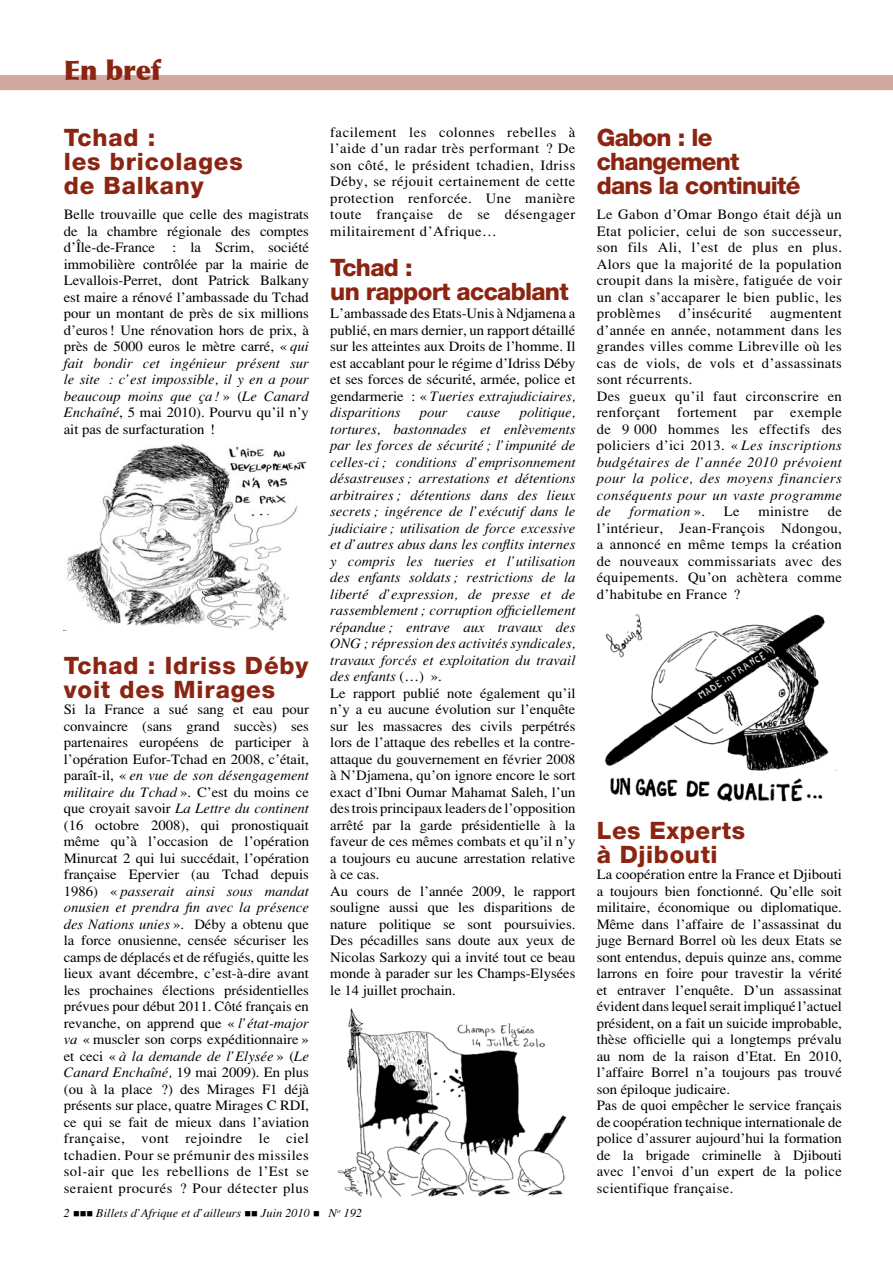
<style>
.page{position:relative;width:893px;height:1263px;background:#fff}
.page>*{position:absolute;margin:0;border:0;box-sizing:border-box;transform-origin:0 0}
.t1{font:900 27px "Optima";color:#8b2512}
.t2{font:800 24px/24px "Helvetica Neue";letter-spacing:.025em;color:#8b2512}
.t3{font:800 24px/24px "Helvetica Neue";letter-spacing:-.03em;color:#8b2512}
.t4{font:14.25px/16.5px "Tim Roma Fine";color:#000;text-align:justify}
.t5{font:14.25px/16.5px "Tim Ital Fine";color:#000;text-align:justify}
.t6{font:14.25px/16.5px "Tim Roma Fine";letter-spacing:.025em;color:#000}
.t7{font:14.25px "Tim Ital Fine";letter-spacing:.025em;color:#000}
.t8{font:12px "Tim Ital Fine";color:#000}
.s1{font-family:"Tim Ital Fine"}
.s2{font-family:"Tim Roma Fine"}
</style>
<div class="page">
<div style="left:0;top:75px;width:892px;height:15px;background:#d1a8a0"></div>
<svg style="left:892px;top:75px;width:1px;height:15px"></svg>
<img style="left:64px;top:443px;width:243px;height:188px">
<img style="left:604px;top:614px;width:233px;height:188px">
<img style="left:338px;top:1008px;width:229px;height:190px">
<h1 class="t1" style="left:64px;top:54px;width:98px">En bref</h1>
<h2 class="t2" style="left:64px;top:125px;width:180px">Tchad :<br>les bricolages de Balkany</h2>
<p class="t4" style="left:64px;top:206px;width:247px">Belle trouvaille que celle des magistrats de la chambre régionale des comptes d’Île-de-France : la Scrim, société immobilière contrôlée par la mairie de Levallois-Perret, dont Patrick Balkany est maire a rénové l’ambassade du Tchad pour un montant de près de six millions d’euros! Une rénovation hors de prix, à près de 5000 euros le mètre carré, «<span class="s1">qui</span></p>
<p class="t5" style="left:64px;top:354px;width:247px">fait bondir cet ingénieur présent sur le site : c’est impossible, il y en a pour beaucoup moins que ça!<span class="s2">» (</span>Le Canard</p>
<p class="t4" style="left:64px;top:404px;width:247px"><span class="s1">Enchaîné</span>, 5 mai 2010). Pourvu qu’il n’y ait pas de surfacturation !</p>
<h2 class="t2" style="left:64px;top:653px;width:246px">Tchad : Idriss Déby voit des Mirages</h2>
<p class="t4" style="left:64px;top:701px;width:247px">Si la France a sué sang et eau pour convaincre (sans grand succès) ses partenaires européens de participer à l’opération Eufor-Tchad en 2008, c’était,</p>
<p class="t5" style="left:64px;top:767px;width:247px"><span class="s2">paraît-il, «</span>en vue de son désengagement militaire du Tchad<span class="s2">». C’est du moins ce que croyait savoir</span> La Lettre du continent</p>
<p class="t4" style="left:64px;top:816px;width:247px">(16 octobre 2008), qui pronostiquait même qu’à l’occasion de l’opération Minurcat 2 qui lui succédait, l’opération française Epervier (au Tchad depuis</p>
<p class="t5" style="left:64px;top:882px;width:247px"><span class="s2">1986) «</span>passerait ainsi sous mandat onusien et prendra fin avec la présence</p>
<p class="t4" style="left:64px;top:915px;width:247px"><span class="s1">des Nations unies</span>». Déby a obtenu que la force onusienne, censée sécuriser les camps de déplacés et de réfugiés, quitte les lieux avant décembre, c’est-à-dire avant les prochaines élections présidentielles prévues pour début 2011. Côté français en revanche, on apprend que «<span class="s1">l’état-major va</span> «muscler son corps expéditionnaire»</p>
<p class="t5" style="left:64px;top:1047px;width:247px"><span class="s2">et ceci «</span>à la demande de l’Elysée<span class="s2">» (</span>Le</p>
<p class="t4" style="left:64px;top:1064px;width:247px"><span class="s1">Canard Enchaîné,</span> 19 mai 2009). En plus (ou à la place ?) des Mirages F1 déjà présents sur place, quatre Mirages C RDI, ce qui se fait de mieux dans l’aviation française, vont rejoindre le ciel tchadien. Pour se prémunir des missiles sol-air que les rebellions de l’Est se seraient procurés ? Pour détecter plus</p>
<p class="t4" style="left:330px;top:123px;width:247px">facilement les colonnes rebelles à l’aide d’un radar très performant ? De son côté, le président tchadien, Idriss Déby, se réjouit certainement de cette protection renforcée. Une manière toute française de se désengager militairement d’Afrique…</p>
<h2 class="t3" style="left:330px;top:255px;width:240px">Tchad :<br>un rapport accablant</h2>
<p class="t4" style="left:330px;top:305px;width:247px">L’ambassade des Etats-Unis à Ndjamena a publié, en mars dernier, un rapport détaillé sur les atteintes aux Droits de l’homme. Il est accablant pour le régime d’Idriss Déby et ses forces de sécurité, armée, police et</p>
<p class="t5" style="left:330px;top:387px;width:247px"><span class="s2">gendarmerie : «</span>Tueries extrajudiciaires, disparitions</p>
<p class="t5" style="left:330px;top:404px;width:247px;text-indent:189px">politique, tortures, bastonnades et enlèvements par les forces de sécurité; l’impunité de celles-ci; conditions d’emprisonnement désastreuses; arrestations et détentions arbitraires; détentions dans des lieux secrets; ingérence de l’exécutif dans le judiciaire; utilisation de force excessive et d’autres abus dans les conflits internes y compris les tueries et l’utilisation des enfants soldats; restrictions de la liberté d’expression, de presse et de rassemblement; corruption officiellement répandue; entrave aux travaux des ONG; répression des activités syndicales, travaux forcés et exploitation du travail des enfants <span class="s2">(…) ».</span></p>
<p class="t4" style="left:330px;top:684px;width:247px;text-align:left">Le rapport publié note également qu’il n’y a eu aucune évolution sur l’enquête sur les massacres des civils perpétrés lors de l’attaque des rebelles et la contre&shy;attaque du gouvernement en février 2008 à N’Djamena, qu’on ignore encore le sort exact d’Ibni Oumar Mahamat Saleh, l’un des trois principaux leaders de l’opposition arrêté par la garde présidentielle à la faveur de ces mêmes combats et qu’il n’y a toujours eu aucune arrestation relative à ce cas.<br>Au cours de l’année 2009, le rapport souligne aussi que les disparitions de nature politique se sont poursuivies.<br>Des pécadilles sans doute aux yeux de Nicolas Sarkozy qui a invité tout ce beau monde à parader sur les Champs-Elysées le 14 juillet prochain.</p>
<p class="t5" style="left:420px;top:404px;width:29px">pour</p>
<p class="t5" style="left:467px;top:404px;width:35px">cause</p>
<p class="t8" style="left:73px;top:1206px;width:291px">■■■ Billets d’Afrique et d’ailleurs ■■ Juin 2010 ■ N<sup>o</sup> 192</p>
<h2 class="t3" style="left:597px;top:125px;width:205px">Gabon : le changement dans la continuité</h2>
<p class="t4" style="left:597px;top:206px;width:247px">Le Gabon d’Omar Bongo était déjà un Etat policier, celui de son successeur, son fils Ali, l’est de plus en plus.<br>Alors que la majorité de la population croupit dans la misère, fatiguée de voir un clan s’accaparer le bien public, les problèmes</p>
<p class="t6" style="left:679px;top:305px;width:75px">d’insécurité</p>
<p class="t6" style="left:597px;top:305px;width:247px;text-indent:174px">augmentent d’année en année, notamment dans les grandes villes comme Libreville où les cas de viols, de vols et d’assassinats sont récurrents.<br>Des gueux qu’il faut circonscrire en renforçant fortement par exemple de 9 000 hommes les effectifs des policiers d’ici 2013. «<span class="s1">Les inscriptions</span></p>
<p class="t5" style="left:597px;top:453px;width:247px">budgétaires de l’année 2010 prévoient pour la police, des moyens financiers conséquents pour un vaste programme de</p>
<p class="t7" style="left:630px;top:503px;width:77px">formation<span class="s2">».</span></p>
<p class="t4" style="left:724px;top:503px;width:17px">Le</p>
<p class="t6" style="left:758px;top:503px;width:52px">ministre</p>
<p class="t4" style="left:597px;top:503px;width:247px;text-indent:231px">de l’intérieur, Jean-François Ndongou, a annoncé en même temps la création de nouveaux commissariats avec des équipements. Qu’on achètera comme d’habitube en France ?</p>
<h2 class="t2" style="left:597px;top:818px;width:150px">Les Experts à Djibouti</h2>
<p class="t4" style="left:597px;top:866px;width:247px;text-align:left">La coopération entre la France et Djibouti a toujours bien fonctionné. Qu’elle soit militaire, économique ou diplomatique.<br>Même dans l’affaire de l’assassinat du juge Bernard Borrel où les deux Etats se sont entendus, depuis quinze ans, comme larrons en foire pour travestir la vérité et entraver l’enquête. D’un assassinat évident dans lequel serait impliqué l’actuel président, on a fait un suicide improbable, thèse officielle qui a longtemps prévalu au nom de la raison d’Etat. En 2010, l’affaire Borrel n’a toujours pas trouvé son épiloque judicaire.<br>Pas de quoi empêcher le service français de coopération technique internationale de police d’assurer aujourd’hui la formation de la brigade criminelle à Djibouti avec l’envoi d’un expert de la police scientifique française.</p>
</div>
